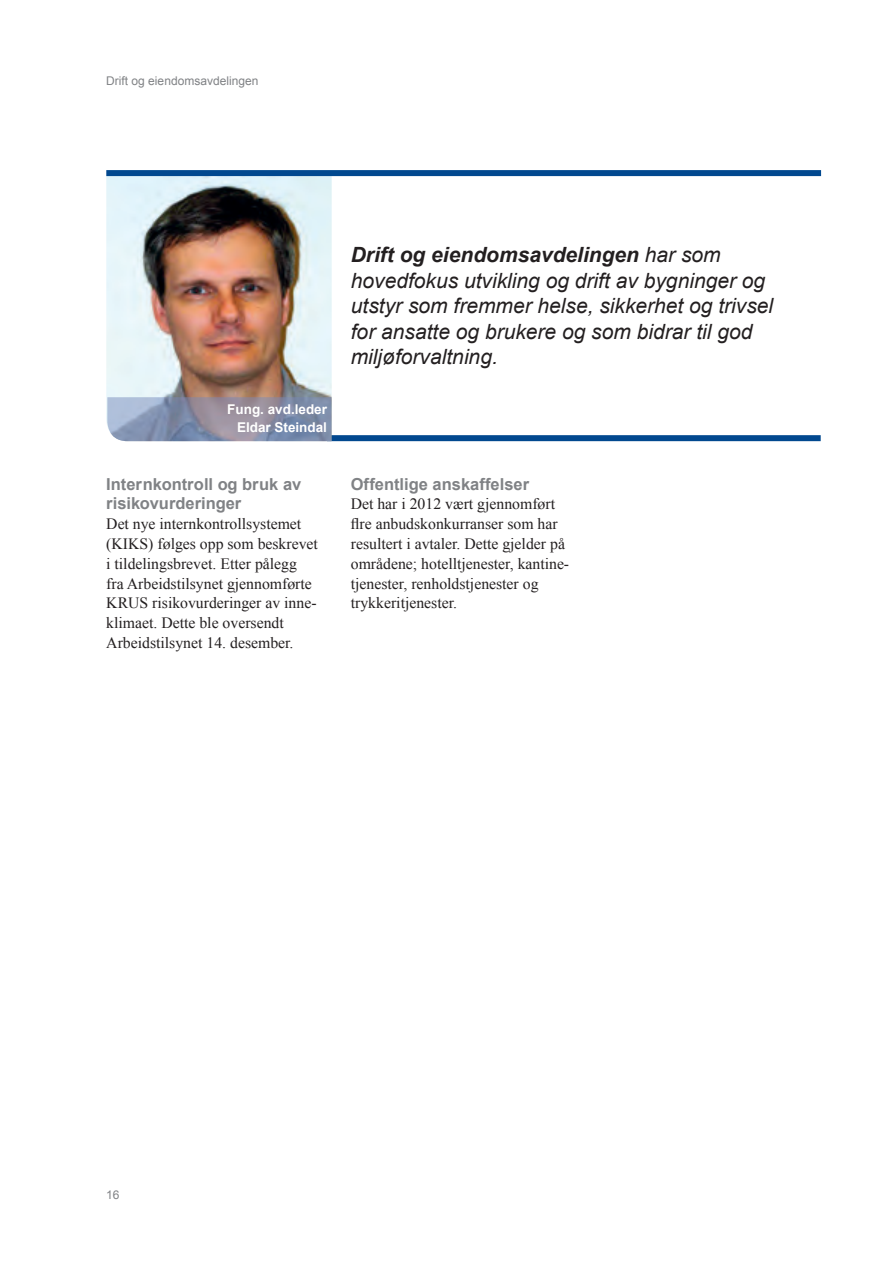
<style>
.page{position:relative;width:893px;height:1263px;background:#fff}
.page>*{position:absolute;margin:0;border:0;box-sizing:border-box;transform-origin:0 0}
.t1{font:italic 21px/25.5px "Arial";color:#231f20}
.t2{font:700 16.5px/19.8px "Arial";color:#808285}
.t3{font:15.75px/19.8px "Times New Roman";color:#231f20}
.t4{font:700 13.5px/18px "Arial";color:#fff;text-align:right}
.t5{font:12px "Arial";color:#808285}
.s1{font-weight:700}
</style>
<div class="page">
<div style="left:327px;top:435px;width:494px;height:6px;background:#01488f"></div>
<img style="left:106px;top:176px;width:226px;height:265px">
<svg style="left:107px;top:397px;width:224px;height:44px;background:#8c93ac"></svg>
<div style="left:106px;top:170px;width:715px;height:6px;background:#01488f"></div>
<p class="t5" style="left:106px;top:73px;width:154px">Drift og eiendomsavdelingen</p>
<p class="t4" style="left:227px;top:400px;width:101px">Fung. avd.leder<br>Eldar Steindal</p>
<p class="t2" style="left:106px;top:474px;width:196px">Internkontroll og bruk av risikovurderinger</p>
<p class="t3" style="left:106px;top:514px;width:213px">Det nye internkontrollsystemet (KIKS) følges opp som beskrevet i tildelingsbrevet. Etter pålegg fra Arbeidstilsynet gjennomførte<br>KRUS risikovurderinger av inne&shy;klimaet. Dette ble oversendt<br>Arbeidstilsynet 14. desember.</p>
<h1 class="t1" style="left:351px;top:242px;width:424px"><span class="s1">Drift og eiendomsavdelingen</span> har som hovedfokus utvikling og drift av bygninger og utstyr som fremmer helse, sikkerhet og trivsel for ansatte og brukere og som bidrar til god miljøforvaltning.</h1>
<p class="t2" style="left:351px;top:474px;width:180px">Offentlige anskaffelser</p>
<p class="t3" style="left:351px;top:494px;width:220px">Det har i 2012 vært gjennomført fire anbudskonkurranser som har resultert i avtaler. Dette gjelder på områdene; hotelltjenester, kantine&shy;tjenester, renholdstjenester og trykkeritjenester.</p>
<p class="t5" style="left:106px;top:1187px;width:15px">16</p>
</div>
